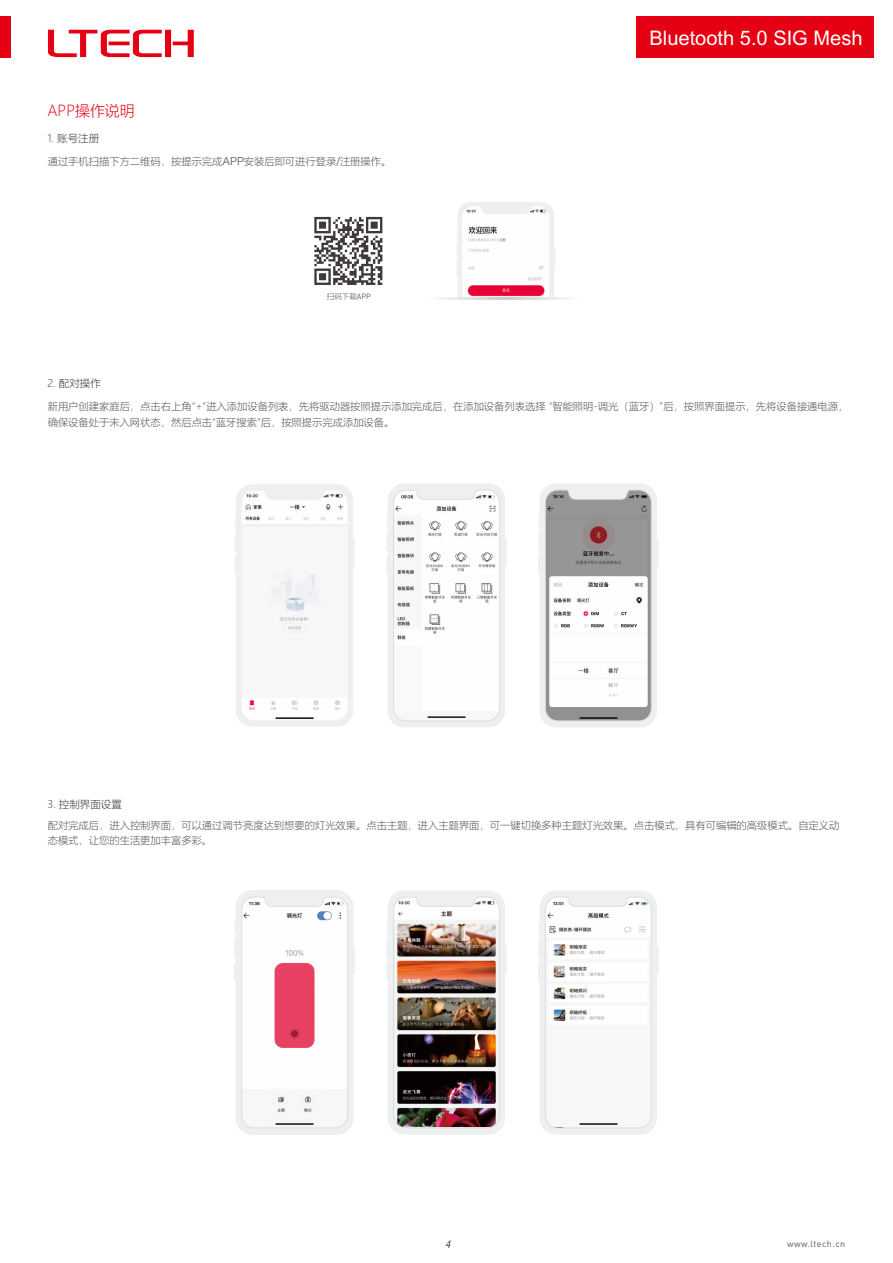
<style>
.page{position:relative;width:893px;height:1263px;background:#fff}
.page>*{position:absolute;margin:0;border:0;box-sizing:border-box;transform-origin:0 0}
.t1{font:20.1px "Arial Unicode MS";color:#fff}
.t2{font:300 15px "Microsoft Ya Hei";color:#e60013}
.t3{font:italic 300 condensed 10.65px "Helvetica Neue LT";color:#231916}
.t4{font:300 10.5px "Microsoft Ya Hei";color:#3e3a39}
.t5{font:300 10.35px/14.5px "Microsoft Ya Hei";color:#595857}
.t6{font:9px "DIN Pro";letter-spacing:.05em;color:#595857}
.t7{font:300 7.5px "Microsoft Ya Hei";color:#595857}
.s1{font-family:"Hiragino Sans GB W3";font-weight:400}
.s2{font-family:"DIN Pro";font-weight:400}
</style>
<div class="page">
<img style="left:386px;top:891px;width:121px;height:243px">
<svg style="left:538px;top:891px;width:120px;height:243px"></svg>
<svg style="left:234px;top:890px;width:121px;height:244px"></svg>
<svg style="left:48px;top:30px;width:146px;height:27px"></svg>
<div style="left:1px;top:17px;width:10px;height:41px;background:#e60013"></div>
<div style="left:637px;top:16px;width:237px;height:42px;background:#e60013"></div>
<svg style="left:314px;top:217px;width:68px;height:68px"></svg>
<svg style="left:456px;top:202px;width:99px;height:96px"></svg>
<img style="left:462px;top:207px;width:87px;height:91px">
<svg style="left:443px;top:298px;width:123px;height:1px"></svg>
<svg style="left:386px;top:484px;width:121px;height:243px"></svg>
<svg style="left:235px;top:484px;width:120px;height:243px"></svg>
<img style="left:242px;top:491px;width:105px;height:229px">
<svg style="left:538px;top:484px;width:120px;height:243px"></svg>
<h2 class="t2" style="left:48px;top:104px;width:89px">APP操作说明</h2>
<p class="t4" style="left:48px;top:134px;width:53px">1. 账号注册</p>
<p class="t5" style="left:48px;top:155px;width:345px">通过手机扫描下方二维码，按提示完成<span class="s1">APP</span>安装后即可进行登录<span class="s2">/</span>注册操作。</p>
<p class="t7" style="left:327px;top:292px;width:46px">扫码下载<span class="s2">APP</span></p>
<h1 class="t1" style="left:650px;top:30px;width:214px">Bluetooth 5.0 SIG Mesh</h1>
<p class="t4" style="left:47px;top:378px;width:55px">2. 配对操作</p>
<p class="t5" style="left:48px;top:400px;width:802px;line-height:15.5px">新用户创建家庭后，点击右上角“+”进入添加设备列表，先将驱动器按照提示添加完成后，在添加设备列表选择 “智能照明-调光（蓝牙）”后，按照界面提示，先将设备接通电源，确保设备处于未入网状态，然后点击“蓝牙搜索”后，按照提示完成添加设备。</p>
<p class="t4" style="left:47px;top:799px;width:76px">3. 控制界面设置</p>
<p class="t5" style="left:48px;top:819px;width:793px">配对完成后，进入控制界面，可以通过调节亮度达到想要的灯光效果。点击主题，进入主题界面，可一键切换多种主题灯光效果。点击模式，具有可编辑的高级模式。自定义动态模式，让您的生活更加丰富多彩。</p>
<p class="t3" style="left:445px;top:1238px;width:7px">4</p>
<p class="t6" style="left:787px;top:1240px;width:60px">www.ltech.cn</p>
</div>
